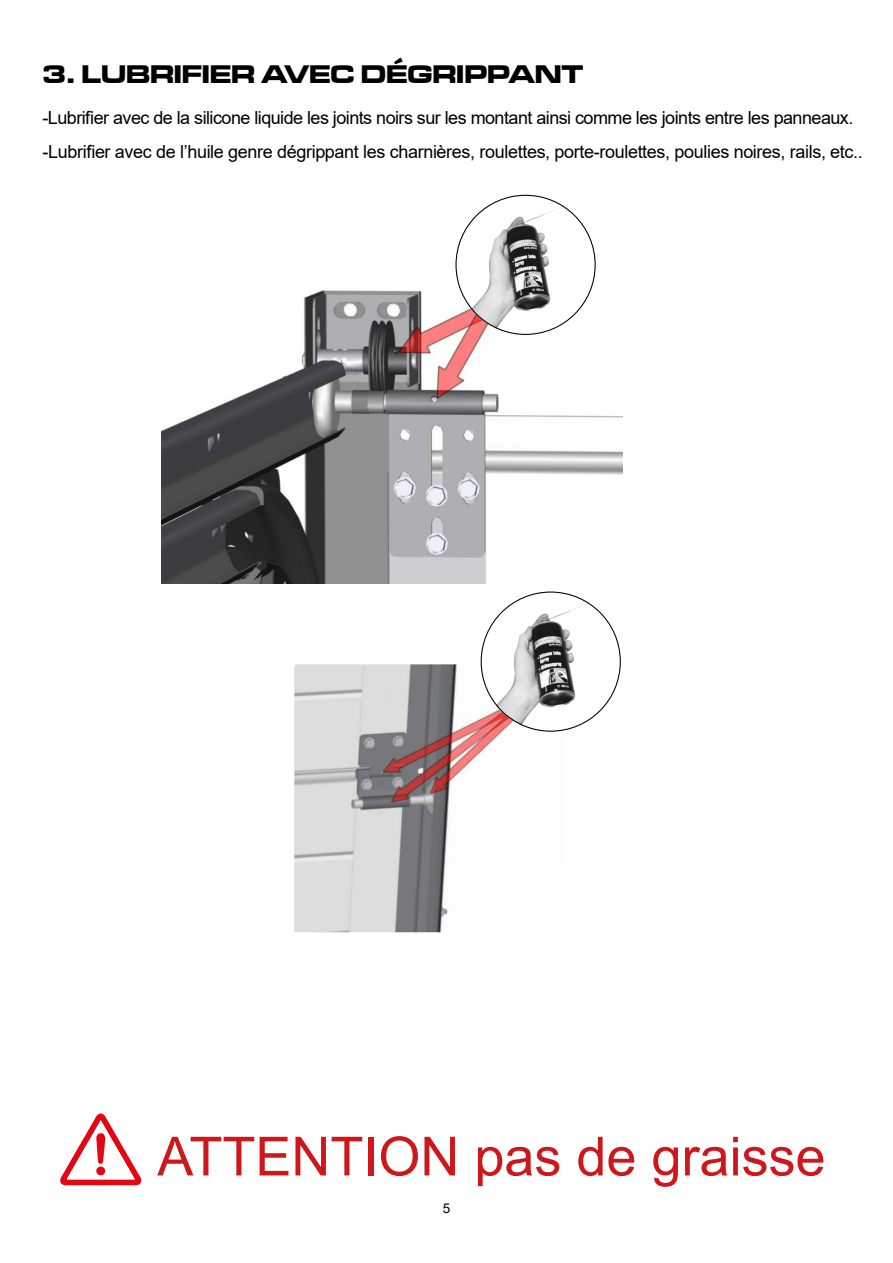
<style>
.page{position:relative;width:893px;height:1263px;background:#fff}
.page>*{position:absolute;margin:0;border:0;box-sizing:border-box;transform-origin:0 0}
.t1{font:54px "Arial";color:#cd171a}
.t2{font:26.4px "Microgramma D Bold Exte";color:#000}
.t3{font:18px/34.3px "Arial";letter-spacing:-.02em;color:#000}
.t4{font:13.5px "Arial";color:#000}
</style>
<div class="page">
<img style="left:162px;top:290px;width:460px;height:294px">
<img style="left:294px;top:664px;width:208px;height:268px">
<svg style="left:481px;top:591px;width:140px;height:141px"></svg>
<svg style="left:455px;top:195px;width:141px;height:140px"></svg>
<svg style="left:60px;top:1113px;width:82px;height:73px"></svg>
<div style="left:96px;top:1166px;width:9px;height:9px;background:#e30613;border-radius:50%"></div>
<h2 class="t2" style="left:43px;top:57px;width:542px">3. LUBRIFIER AVEC DÉGRIPPANT</h2>
<p class="t3" style="left:43px;top:100px;width:822px">-Lubrifier avec de la silicone liquide les joints noirs sur les montant ainsi comme les joints entre les panneaux. -Lubrifier avec de l’huile genre dégrippant les charnières, roulettes, porte-roulettes, poulies noires, rails, etc..</p>
<h1 class="t1" style="left:157px;top:1119px;width:670px">ATTENTION pas de graisse</h1>
<p class="t4" style="left:443px;top:1198px;width:9px">5</p>
</div>
